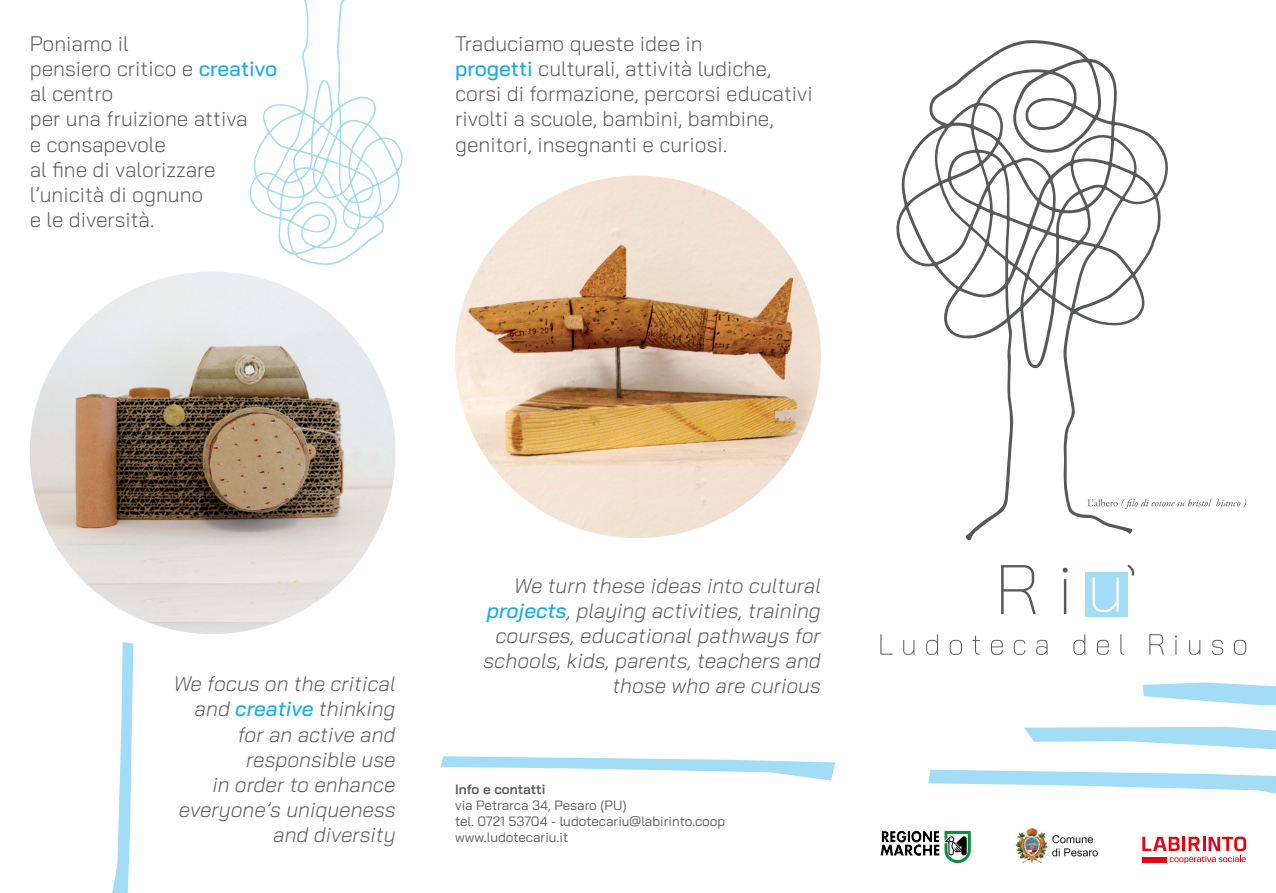
<style>
.page{position:relative;width:1276px;height:893px;background:#fff}
.page>*{position:absolute;margin:0;border:0;box-sizing:border-box;transform-origin:0 0}
.t1{font:300 21px/25.2px "Bai Jamjuree";color:#57585a}
.t2{font:italic 300 21px/25.2px "Bai Jamjuree";color:#57585a;text-align:right}
.t3{font:13.5px "Bai Jamjuree";color:#57585a}
.t4{font:600 13.5px "Bai Jamjuree";color:#57585a}
.s1{font-weight:500;color:#1bace3}
</style>
<div class="page">
<svg style="left:928px;top:770px;width:348px;height:24px"></svg>
<svg style="left:441px;top:756px;width:394px;height:24px"></svg>
<svg style="left:1024px;top:727px;width:252px;height:22px"></svg>
<svg style="left:1142px;top:682px;width:134px;height:23px"></svg>
<svg style="left:1142px;top:837px;width:104px;height:26px"></svg>
<div style="left:1142px;top:857px;width:24px;height:5px;background:#e30512"></div>
<svg style="left:1052px;top:835px;width:45px;height:21px"></svg>
<img style="left:1015px;top:828px;width:32px;height:35px">
<img style="left:880px;top:830px;width:91px;height:33px">
<img style="left:30px;top:272px;width:365px;height:362px">
<img style="left:455px;top:176px;width:366px;height:362px">
<svg style="left:249px;top:0;width:154px;height:265px"></svg>
<svg style="left:112px;top:642px;width:21px;height:251px"></svg>
<svg style="left:896px;top:40px;width:272px;height:501px"></svg>
<svg style="left:1087px;top:499px;width:159px;height:10px"></svg>
<svg style="left:880px;top:634px;width:366px;height:21px"></svg>
<svg style="left:1001px;top:565px;width:66px;height:49px"></svg>
<div style="left:1085px;top:572px;width:42px;height:44px;background:#a3dcf6"></div>
<svg style="left:1127px;top:564px;width:7px;height:12px"></svg>
<svg style="left:1092px;top:577px;width:26px;height:35px"></svg>
<p class="t1" style="left:30px;top:31px;width:100px">Poniamo il</p>
<p class="t1" style="left:30px;top:56px;width:249px">pensiero critico e <span class="s1">creativo</span></p>
<p class="t1" style="left:30px;top:81px;width:85px">al centro</p>
<p class="t1" style="left:30px;top:106px;width:219px">per una fruizione attiva</p>
<p class="t1" style="left:30px;top:132px;width:137px">e consapevole</p>
<p class="t1" style="left:30px;top:157px;width:187px">al fine di valorizzare</p>
<p class="t1" style="left:30px;top:182px;width:175px">l’unicità di ognuno</p>
<p class="t1" style="left:30px;top:207px;width:126px">e le diversità.</p>
<p class="t1" style="left:455px;top:31px;width:249px">Traduciamo queste idee in</p>
<p class="t1" style="left:455px;top:56px;width:318px"><span class="s1">progetti</span> culturali, attività ludiche,</p>
<p class="t1" style="left:455px;top:81px;width:359px">corsi di formazione, percorsi educativi rivolti a scuole, bambini, bambine,</p>
<p class="t1" style="left:455px;top:132px;width:274px">genitori, insegnanti e curiosi.</p>
<p class="t2" style="left:483px;top:572px;width:339px">We turn these ideas into cultural <span class="s1">projects</span>, playing activities, training courses, educational pathways for schools, kids, parents, teachers and</p>
<p class="t2" style="left:174px;top:671px;width:223px">We focus on the critical</p>
<p class="t2" style="left:612px;top:673px;width:210px">those who are curious</p>
<p class="t2" style="left:195px;top:696px;width:202px">and <span class="s1">creative</span> thinking</p>
<p class="t2" style="left:238px;top:721px;width:159px">for an active and</p>
<p class="t2" style="left:246px;top:747px;width:151px">responsible use</p>
<p class="t2" style="left:212px;top:772px;width:185px">in order to enhance</p>
<p class="t2" style="left:179px;top:797px;width:218px">everyone’s uniqueness</p>
<p class="t2" style="left:273px;top:822px;width:124px">and diversity</p>
<p class="t4" style="left:455px;top:781px;width:92px">Info e contatti</p>
<p class="t3" style="left:455px;top:794px;width:173px">via Petrarca 34, Pesaro (PU)</p>
<p class="t3" style="left:455px;top:810px;width:272px">tel. 0721 53704 - ludotecariu@labirinto.coop</p>
<p class="t3" style="left:455px;top:826px;width:115px">www.ludotecariu.it</p>
</div>
